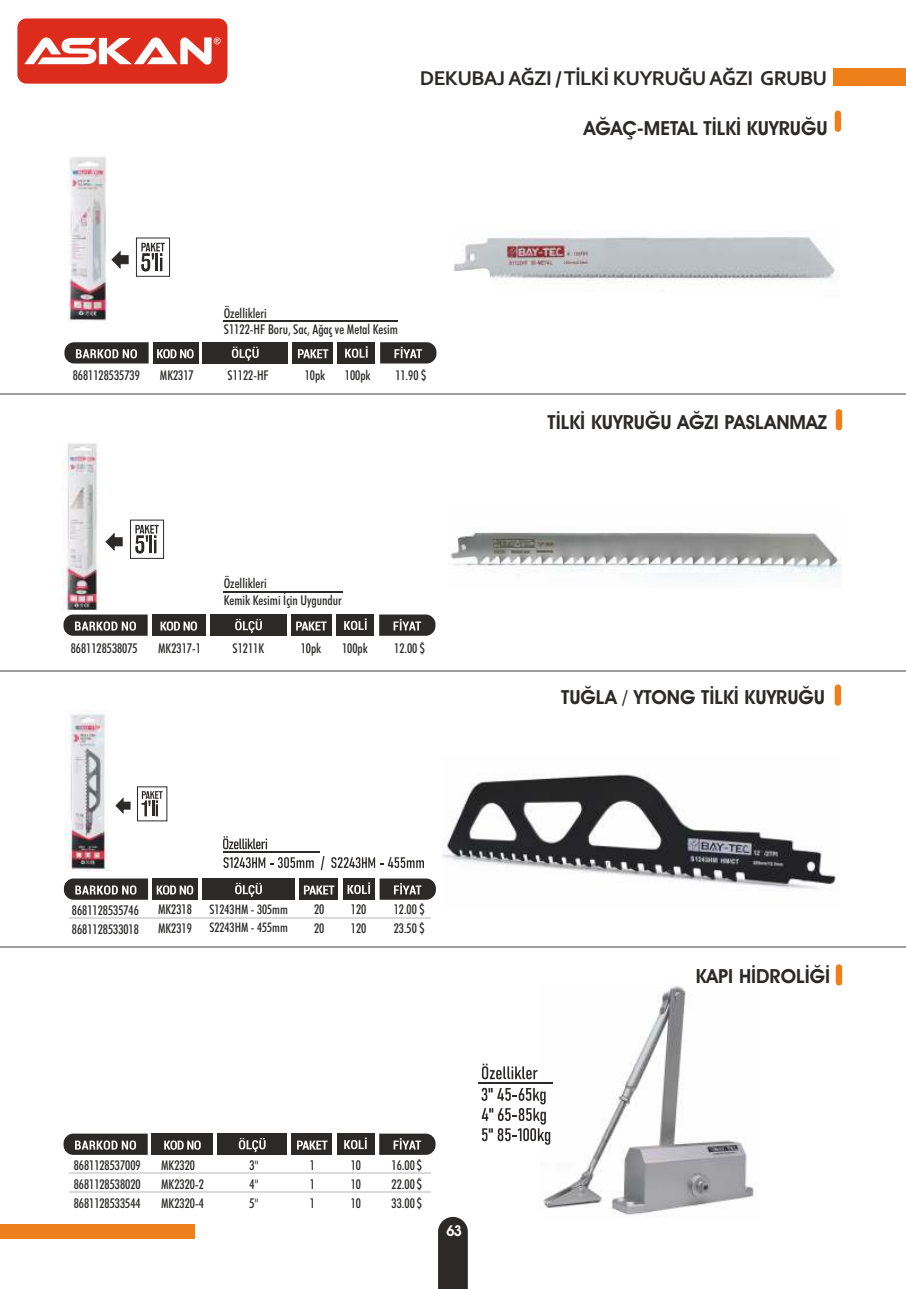
<style>
.page{position:relative;width:906px;height:1289px;background:#fff}
.page>*{position:absolute;margin:0;border:0;box-sizing:border-box;transform-origin:0 0}
.t1{font:700 21px "Corbel";letter-spacing:-.035em;color:#2b2a29}
.t2{font:600 19.5px "Avant Garde IT Cby BT";color:#2b2a29}
.t3{font:600 15px "Avant Garde IT Cby BT";color:#fefefe}
.t4{font:500 condensed 13.5px/18.9px "Futura BT";color:#2b2a29}
.t5{font:500 condensed 13.2px/18.5px "Futura BT";color:#2b2a29}
</style>
<div class="page">
<img style="left:540px;top:986px;width:214px;height:229px">
<img style="left:442px;top:774px;width:398px;height:116px">
<svg style="left:223px;top:836px;width:44px;height:13px"></svg>
<svg style="left:223px;top:857px;width:91px;height:11px"></svg>
<svg style="left:321px;top:856px;width:3px;height:14px"></svg>
<svg style="left:331px;top:857px;width:93px;height:11px"></svg>
<hr style="left:223px;top:851px;width:96px;height:2px;background:#2b2a29">
<img style="left:450px;top:532px;width:391px;height:45px">
<img style="left:454px;top:233px;width:381px;height:52px">
<svg style="left:481px;top:1087px;width:69px;height:57px"></svg>
<svg style="left:482px;top:1063px;width:55px;height:16px"></svg>
<hr style="left:478px;top:1082px;width:74px;height:1px;background:#2b2a29">
<img style="left:68px;top:156px;width:39px;height:165px">
<img style="left:62px;top:443px;width:37px;height:167px">
<img style="left:65px;top:710px;width:44px;height:161px">
<svg style="left:141px;top:791px;width:22px;height:25px"></svg>
<svg style="left:115px;top:797px;width:16px;height:17px"></svg>
<hr style="left:223px;top:320px;width:174px;height:1px;background:#2b2a29">
<hr style="left:223px;top:591px;width:119px;height:1px;background:#2b2a29">
<div style="left:210px;top:614px;width:77px;height:21px;background:#2b2a29"></div>
<div style="left:152px;top:614px;width:54px;height:21px;background:#2b2a29"></div>
<div style="left:291px;top:614px;width:40px;height:21px;background:#2b2a29"></div>
<div style="left:336px;top:614px;width:38px;height:21px;background:#2b2a29"></div>
<svg style="left:161px;top:621px;width:36px;height:9px"></svg>
<svg style="left:235px;top:619px;width:27px;height:14px"></svg>
<svg style="left:296px;top:621px;width:31px;height:9px"></svg>
<svg style="left:344px;top:618px;width:23px;height:12px"></svg>
<svg style="left:379px;top:614px;width:56px;height:21px"></svg>
<svg style="left:63px;top:614px;width:85px;height:21px;background:#575655"></svg>
<div style="left:153px;top:342px;width:45px;height:21px;background:#2b2a29"></div>
<div style="left:203px;top:342px;width:85px;height:21px;background:#2b2a29"></div>
<div style="left:292px;top:342px;width:40px;height:21px;background:#2b2a29"></div>
<div style="left:337px;top:342px;width:38px;height:21px;background:#2b2a29"></div>
<svg style="left:157px;top:349px;width:37px;height:9px"></svg>
<svg style="left:232px;top:346px;width:27px;height:15px"></svg>
<svg style="left:298px;top:349px;width:30px;height:9px"></svg>
<svg style="left:345px;top:346px;width:23px;height:12px"></svg>
<svg style="left:380px;top:342px;width:56px;height:21px"></svg>
<svg style="left:64px;top:342px;width:85px;height:21px;background:#545453"></svg>
<div style="left:343px;top:878px;width:32px;height:21px;background:#2b2a29"></div>
<div style="left:299px;top:878px;width:39px;height:21px;background:#2b2a29"></div>
<div style="left:202px;top:878px;width:93px;height:21px;background:#2b2a29"></div>
<div style="left:152px;top:878px;width:46px;height:21px;background:#2b2a29"></div>
<svg style="left:157px;top:885px;width:36px;height:9px"></svg>
<svg style="left:235px;top:882px;width:27px;height:15px"></svg>
<svg style="left:304px;top:885px;width:30px;height:9px"></svg>
<svg style="left:347px;top:882px;width:23px;height:12px"></svg>
<svg style="left:379px;top:878px;width:57px;height:21px"></svg>
<svg style="left:64px;top:878px;width:84px;height:21px;background:#555454"></svg>
<hr style="left:69px;top:917px;width:362px;height:1px;background:#d9dada">
<div style="left:217px;top:1133px;width:70px;height:21px;background:#2b2a29"></div>
<div style="left:152px;top:1133px;width:61px;height:21px;background:#2b2a29"></div>
<div style="left:291px;top:1133px;width:40px;height:21px;background:#2b2a29"></div>
<div style="left:336px;top:1133px;width:38px;height:21px;background:#2b2a29"></div>
<svg style="left:164px;top:1140px;width:37px;height:9px"></svg>
<svg style="left:239px;top:1138px;width:26px;height:14px"></svg>
<svg style="left:297px;top:1140px;width:30px;height:9px"></svg>
<svg style="left:344px;top:1137px;width:23px;height:12px"></svg>
<svg style="left:379px;top:1133px;width:56px;height:21px"></svg>
<svg style="left:64px;top:1133px;width:84px;height:21px;background:#565555"></svg>
<hr style="left:69px;top:1172px;width:361px;height:1px;background:#d9dada">
<hr style="left:69px;top:1191px;width:361px;height:2px;background:#d9dada">
<svg style="left:141px;top:243px;width:24px;height:28px"></svg>
<div style="left:136px;top:237px;width:34px;height:40px;border:1px solid #2b2a29"></div>
<svg style="left:111px;top:250px;width:18px;height:19px"></svg>
<svg style="left:438px;top:1216px;width:30px;height:72px;background:#383736"></svg>
<div style="left:833px;top:69px;width:73px;height:17px;background:#ef7f1a"></div>
<div style="left:834px;top:111px;width:7px;height:21px;background:#ef7f1a;border-radius:3px"></div>
<hr style="left:0;top:393px;width:906px;height:2px;background:#9d9e9e">
<hr style="left:0;top:669px;width:906px;height:2px;background:#9d9e9e">
<hr style="left:0;top:946px;width:906px;height:2px;background:#9d9e9e">
<div style="left:835px;top:409px;width:7px;height:21px;background:#ef7f1a;border-radius:3px"></div>
<div style="left:834px;top:684px;width:7px;height:21px;background:#ef7f1a;border-radius:3px"></div>
<div style="left:835px;top:964px;width:7px;height:21px;background:#ef7f1a;border-radius:3px"></div>
<svg style="left:135px;top:525px;width:24px;height:28px"></svg>
<div style="left:130px;top:519px;width:34px;height:40px;border:1px solid #2b2a29"></div>
<svg style="left:105px;top:532px;width:18px;height:19px"></svg>
<div style="left:17px;top:18px;width:210px;height:66px;background:#dd2b1c;border-radius:9px"></div>
<svg style="left:24px;top:37px;width:197px;height:28px"></svg>
<div style="left:0;top:1224px;width:194px;height:15px;background:#ef7f1a"></div>
<h1 class="t1" style="left:420px;top:69px;width:409px">DEKUBAJ AĞZI / TİLKİ KUYRUĞU AĞZI GRUBU</h1>
<h2 class="t2" style="left:584px;top:120px;width:245px">AĞAÇ-METAL TİLKİ KUYRUĞU</h2>
<p class="t4" style="left:224px;top:305px;width:176px;line-height:16.8px">Özellikleri<br>S1122-HF Boru, Sac, Ağaç ve Metal Kesim</p>
<p class="t4" style="left:73px;top:367px;width:68px">8681128535739</p>
<p class="t4" style="left:160px;top:367px;width:35px">MK2317</p>
<p class="t4" style="left:228px;top:367px;width:43px">S1122-HF</p>
<p class="t4" style="left:305px;top:367px;width:22px">10pk</p>
<p class="t4" style="left:345px;top:367px;width:27px">100pk</p>
<p class="t4" style="left:395px;top:367px;width:32px">11.90 $</p>
<p class="t4" style="left:224px;top:576px;width:120px;line-height:16.8px">Özellikleri<br>Kemik Kesimi İçin Uygundur</p>
<p class="t4" style="left:71px;top:640px;width:68px">8681128538075</p>
<p class="t4" style="left:158px;top:640px;width:44px">MK2317-1</p>
<p class="t4" style="left:233px;top:640px;width:33px">S1211K</p>
<p class="t4" style="left:301px;top:640px;width:22px">10pk</p>
<p class="t4" style="left:342px;top:640px;width:27px">100pk</p>
<p class="t4" style="left:394px;top:640px;width:32px">12.00 $</p>
<p class="t4" style="left:72px;top:901px;width:68px">8681128535746<br>8681128533018</p>
<p class="t4" style="left:158px;top:901px;width:35px">MK2318<br>MK2319</p>
<p class="t5" style="left:209px;top:901px;width:80px">S1243HM - 305mm<br>S2243HM - 455mm</p>
<p class="t4" style="left:314px;top:901px;width:12px">20<br>20</p>
<p class="t4" style="left:351px;top:901px;width:17px">120<br>120</p>
<p class="t4" style="left:394px;top:901px;width:33px">12.00 $<br>23.50 $</p>
<p class="t4" style="left:74px;top:1157px;width:68px;text-align:justify">8681128537009<br>8681128538020<br>8681128533544</p>
<p class="t4" style="left:161px;top:1157px;width:44px">MK2320<br>MK2320-2<br>MK2320-4</p>
<p class="t4" style="left:250px;top:1157px;width:11px;text-align:justify">3" 4" 5"</p>
<p class="t4" style="left:310px;top:1157px;width:7px;text-align:justify">1<br>1<br>1</p>
<p class="t4" style="left:351px;top:1157px;width:12px;text-align:justify">10<br>10<br>10</p>
<p class="t4" style="left:391px;top:1157px;width:32px;text-align:justify">16.00$ 22.00$ 33.00$</p>
<p class="t3" style="left:446px;top:1224px;width:17px">63</p>
<h2 class="t2" style="left:547px;top:414px;width:281px">TİLKİ KUYRUĞU AĞZI PASLANMAZ</h2>
<h2 class="t2" style="left:561px;top:689px;width:265px">TUĞLA / YTONG TİLKİ KUYRUĞU</h2>
<h2 class="t2" style="left:695px;top:968px;width:136px">KAPI HİDROLİĞİ</h2>
</div>
